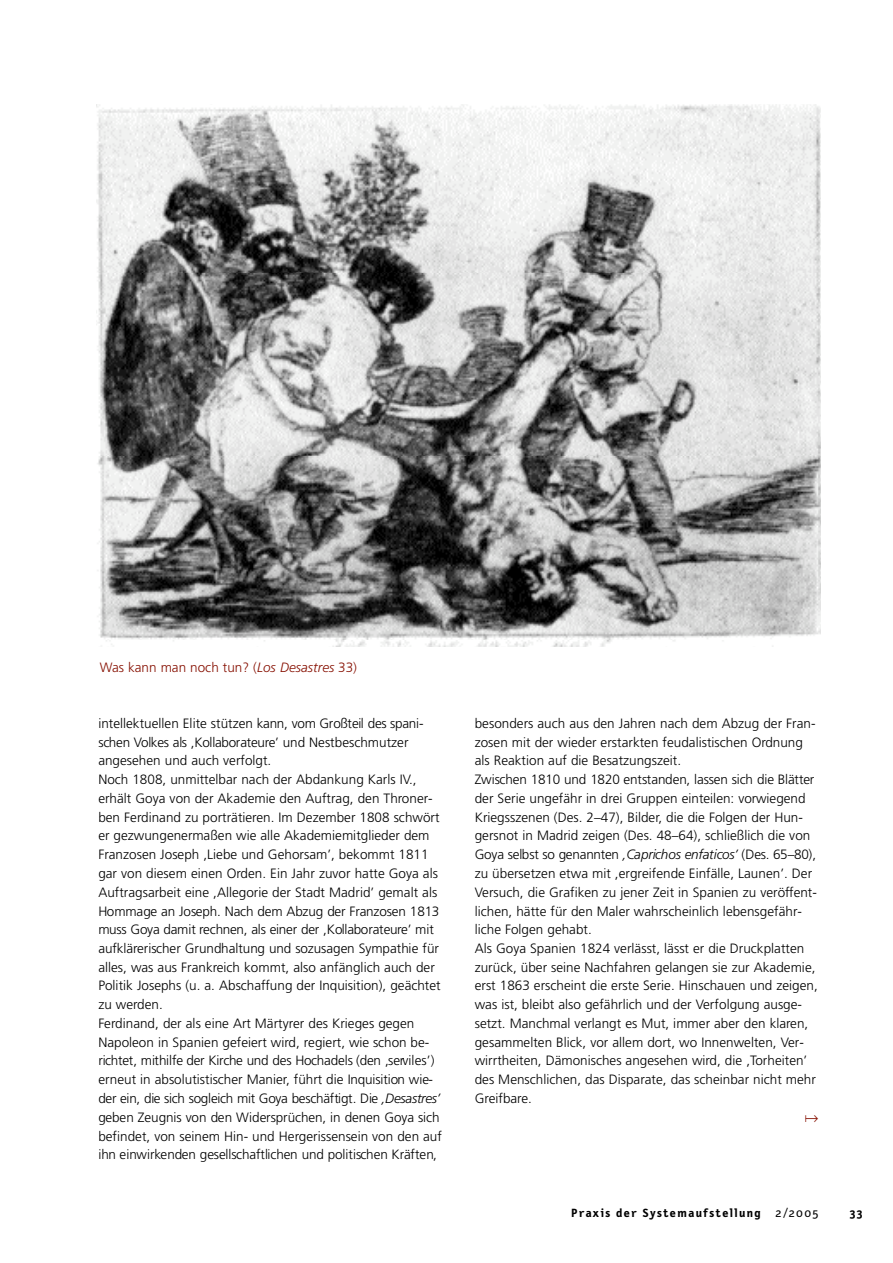
<style>
.page{position:relative;width:893px;height:1263px;background:#fff}
.page>*{position:absolute;margin:0;border:0;box-sizing:border-box;transform-origin:0 0}
.t1{font:300 13.5px/18.8px "Frutiger";color:#000}
.t2{font:300 13.5px "Frutiger";color:#860f00}
.t3{font:13.5px "MT Extra";color:#860f00}
.t4{font:700 12px "Letter Gothic Text";letter-spacing:.105em;color:#000;scale:1.05 1}
.s1{font-style:italic}
.s2{font-weight:400}
</style>
<div class="page">
<img style="left:96px;top:105px;width:724px;height:541px">
<p class="t2" style="left:100px;top:662px;width:259px">Was kann man noch tun? (<span class="s1">Los Desastres</span> 33)</p>
<p class="t1" style="left:98px;top:715px;width:345px">intellektuellen Elite stützen kann, vom Großteil des spani&shy;schen Volkes als ,Kollaborateure ’ und Nestbeschmutzer angesehen und auch verfolgt.<br>Noch 1808, unmittelbar nach der Abdankung Karls IV., erhält Goya von der Akademie den Auftrag, den Throner&shy;ben Ferdinand zu porträtieren. Im Dezember 1808 schwört er gezwungenermaßen wie alle Akademiemitglieder dem Franzosen Joseph ,Liebe und Gehorsam’, bekommt 1811 gar von diesem einen Orden. Ein Jahr zuvor hatte Goya als Auftragsarbeit eine ,Allegorie der Stadt Madrid’ gemalt als Hommage an Joseph. Nach dem Abzug der Franzosen 1813 muss Goya damit rechnen, als einer der ,Kollaborateure ’ m it a u fk lä rerischer Grundhaltung und sozusagen Sympathie für alles, was aus Frankreich kommt, also anfänglich auch der Politik Josephs (u. a. Abschaffung der Inquisition), geächtet zu werden.<br>Ferdinand, der als eine Art Märtyrer des Krieges gegen Napoleon in Spanien gefeiert wird, regiert, wie schon be&shy;richtet, mithilfe der Kirche und des Hochadels (den ,serv ile s ’) erneut in absolutistischer Manier, führt die Inquisition wie&shy;der ein, die sich sogleich mit Goya beschäftigt. Die <span class="s1">,D e sa stre s’ </span>geben Zeugnis von den Widersprüchen, in denen Goya sich befindet, von seinem Hin- und Hergerissensein von den auf ihn einwirkenden gesellschaftlichen und politischen Kräften,</p>
<p class="t1" style="left:474px;top:715px;width:344px">besonders auch aus den Jahren nach dem Abzug der Fran&shy;zosen mit der wieder erstarkten feudalistischen Ordnung als Reaktion auf die Besatzungszeit.<br>Zwischen 1810 und 1820 entstanden, lassen sich die Blätter der Serie ungefähr in drei Gruppen einteilen: vorwiegend Kriegsszenen (Des. 2–47), Bilder, die die Folgen der Hun&shy;gersnot in Madrid zeigen (Des. 48–64), schließlich die von Goya selbst so genannten <span class="s1">,Caprichos enfaticos’</span> (Des. 65–80), zu übersetzen etwa mit ,ergreifende Einfälle, Launen’. Der Versuch, die Grafiken zu jener Zeit in Spanien zu veröffent&shy;lichen, hätte für den Maler wahrscheinlich lebensgefähr&shy;liche Folgen gehabt.<br>Als Goya Spanien 1824 verlässt, lässt er die Druckplatten zurück, über seine Nachfahren gelangen sie zur Akademie, erst 1863 erscheint die erste Serie. Hinschauen und zeigen, was ist, bleibt also gefährlich und der Verfolgung ausge&shy;setzt. Manchmal verlangt es Mut, immer aber den klaren, gesammelten Blick, vor allem dort, wo Innenwelten, Ver&shy;wirrtheiten, Dämonisches angesehen wird, die ,Torheiten’ des Menschlichen, das Disparate, das scheinbar nicht mehr Greifbare.</p>
<p class="t3" style="left:805px;top:1111px;width:15px">a</p>
<p class="t4" style="left:571px;top:1208px;width:237px">Praxis der System a u f stel l u n g <span class="s2">2/2 00 5</span></p>
<p class="t4" style="left:849px;top:1208px;width:14px">3 3</p>
</div>
